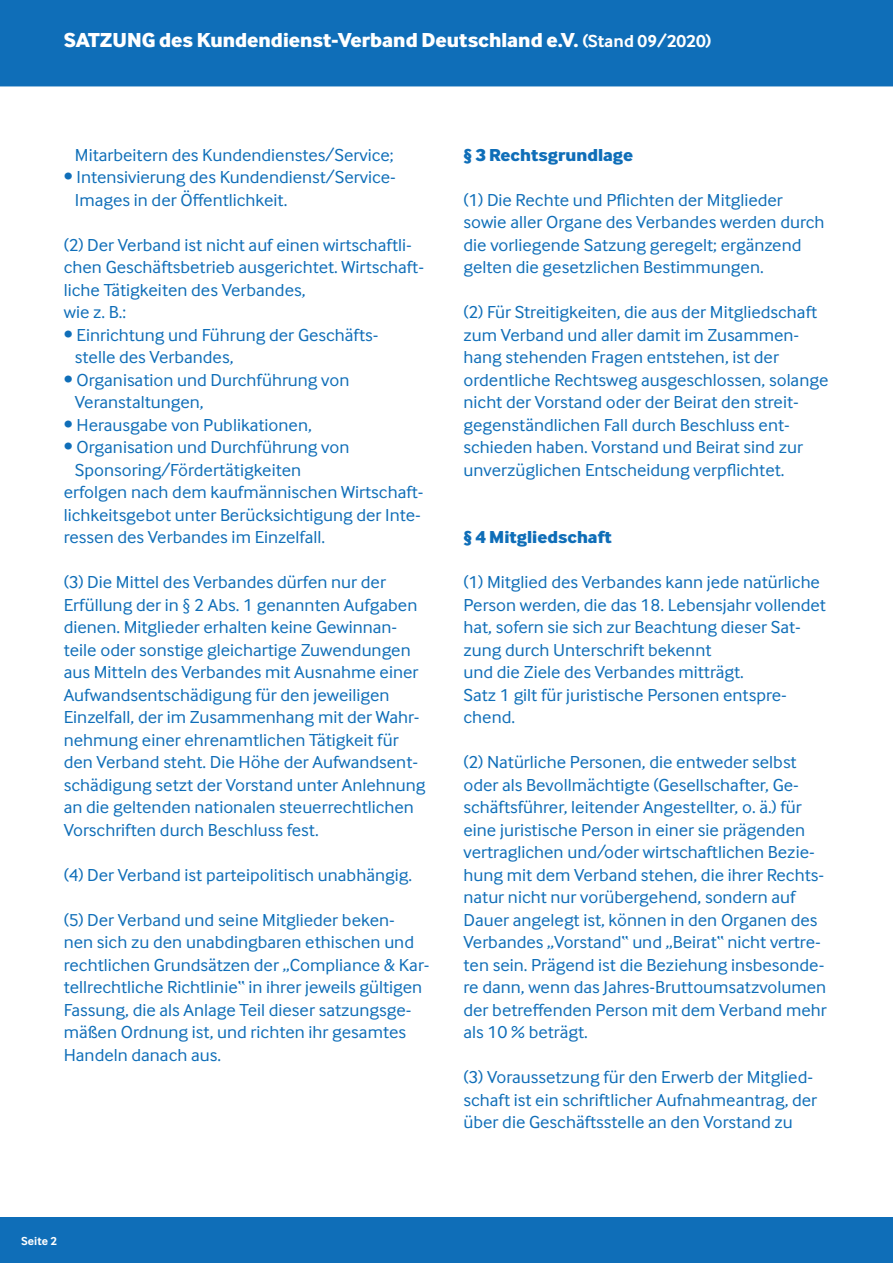
<style>
.page{position:relative;width:893px;height:1263px;background:#fff}
.page>*{position:absolute;margin:0;border:0;box-sizing:border-box;transform-origin:0 0}
.t1{font:800 21px "Inter Face";color:#fff}
.t2{font:18px/22.5px "Inter Face";color:#0f6eb8}
.t3{font:800 18px "Inter Face";color:#0f6eb8}
.t4{font:700 12px "Inter Face";color:#fff}
.s1{font-weight:700;font-size:18px}
</style>
<div class="page">
<div style="left:0;top:1218px;width:893px;height:45px;background:#0f6eb8"></div>
<div style="left:0;top:0;width:893px;height:86px;background:#0f6eb8"></div>
<p class="t1" style="left:64px;top:27px;width:649px">SATZUNG des Kundendienst-Verband Deutschland e.V. <span class="s1">(Stand 09/2020)</span></p>
<p class="t2" style="left:75px;top:143px;width:320px">Mitarbeitern des Kundendienstes/Service;</p>
<p class="t2" style="left:75px;top:166px;width:323px;text-indent:-11px">• Intensivierung des Kundendienst/Service-<br>Images in der Öffentlichkeit.</p>
<p class="t2" style="left:64px;top:233px;width:362px">(2) Der Verband ist nicht auf einen wirtschaftli&shy;chen Geschäftsbetrieb ausgerichtet. Wirtschaft&shy;liche Tätigkeiten des Verbandes,<br>wie z. B.:</p>
<p class="t2" style="left:75px;top:323px;width:305px;text-indent:-11px">• Einrichtung und Führung der Geschäfts&shy;stelle des Verbandes,</p>
<p class="t2" style="left:75px;top:368px;width:276px;text-indent:-11px">• Organisation und Durchführung von<br>Veranstaltungen,</p>
<p class="t2" style="left:64px;top:413px;width:250px">• Herausgabe von Publikationen,</p>
<p class="t2" style="left:64px;top:436px;width:287px">• Organisation und Durchführung von</p>
<p class="t2" style="left:75px;top:458px;width:228px">Sponsoring/Fördertätigkeiten</p>
<p class="t2" style="left:64px;top:481px;width:361px">erfolgen nach dem kaufmännischen Wirtschaft-</p>
<p class="t2" style="left:64px;top:503px;width:359px">lichkeitsgebot unter Berücksichtigung der Inte-</p>
<p class="t2" style="left:64px;top:526px;width:263px">ressen des Verbandes im Einzelfall.</p>
<p class="t2" style="left:64px;top:571px;width:363px">(3) Die Mittel des Verbandes dürfen nur der Erfüllung der in § 2 Abs. 1 genannten Aufgaben dienen. Mitglieder erhalten keine Gewinnan&shy;teile oder sonstige gleichartige Zuwendungen aus Mitteln des Verbandes mit Ausnahme einer Aufwandsentschädigung für den jeweiligen Einzelfall, der im Zusammenhang mit der Wahr&shy;nehmung einer ehrenamtlichen Tätigkeit für den Verband steht. Die Höhe der Aufwandsent&shy;schädigung setzt der Vorstand unter Anlehnung an die geltenden nationalen steuerrechtlichen Vorschriften durch Beschluss fest.</p>
<p class="t2" style="left:64px;top:863px;width:350px">(4) Der Verband ist parteipolitisch unabhängig.</p>
<p class="t2" style="left:64px;top:908px;width:367px">(5) Der Verband und seine Mitglieder beken-<br>nen sich zu den unabdingbaren ethischen und rechtlichen Grundsätzen der „Compliance &amp; Kar&shy;tellrechtliche Richtlinie“ in ihrer jeweils gültigen Fassung, die als Anlage Teil dieser satzungsge&shy;mäßen Ordnung ist, und richten ihr gesamtes Handeln danach aus.</p>
<p class="t3" style="left:463px;top:144px;width:171px">§ 3 Rechtsgrundlage</p>
<p class="t2" style="left:463px;top:188px;width:363px">(1) Die Rechte und Pflichten der Mitglieder sowie aller Organe des Verbandes werden durch die vorliegende Satzung geregelt; ergänzend gelten die gesetzlichen Bestimmungen.</p>
<p class="t2" style="left:463px;top:301px;width:366px">(2) Für Streitigkeiten, die aus der Mitgliedschaft zum Verband und aller damit im Zusammen&shy;hang stehenden Fragen entstehen, ist der ordentliche Rechtsweg ausgeschlossen, solange nicht der Vorstand oder der Beirat den streit&shy;gegenständlichen Fall durch Beschluss ent&shy;schieden haben. Vorstand und Beirat sind zur unverzüglichen Entscheidung verpflichtet.</p>
<p class="t3" style="left:463px;top:526px;width:150px">§ 4 Mitgliedschaft</p>
<p class="t2" style="left:463px;top:571px;width:364px">(1) Mitglied des Verbandes kann jede natürliche Person werden, die das 18. Lebensjahr vollendet hat, sofern sie sich zur Beachtung dieser Sat&shy;zung durch Unterschrift bekennt<br>und die Ziele des Verbandes mitträgt.<br>Satz 1 gilt für juristische Personen entspre&shy;chend.</p>
<p class="t2" style="left:463px;top:751px;width:365px">(2) Natürliche Personen, die entweder selbst oder als Bevollmächtigte (Gesellschafter, Ge&shy;schäftsführer, leitender Angestellter, o. ä.) für eine juristische Person in einer sie prägenden vertraglichen und/oder wirtschaftlichen Bezie&shy;hung mit dem Verband stehen, die ihrer Rechts&shy;natur nicht nur vorübergehend, sondern auf Dauer angelegt ist, können in den Organen des Verbandes „Vorstand“ und „Beirat“ nicht vertre&shy;ten sein. Prägend ist die Beziehung insbesonde&shy;re dann, wenn das Jahres-Bruttoumsatzvolumen der betreffenden Person mit dem Verband mehr als 10 % beträgt.</p>
<p class="t2" style="left:463px;top:1066px;width:355px">(3) Voraussetzung für den Erwerb der Mitglied&shy;schaft ist ein schriftlicher Aufnahmeantrag, der über die Geschäftsstelle an den Vorstand zu</p>
<p class="t4" style="left:21px;top:1234px;width:37px">Seite 2</p>
</div>
